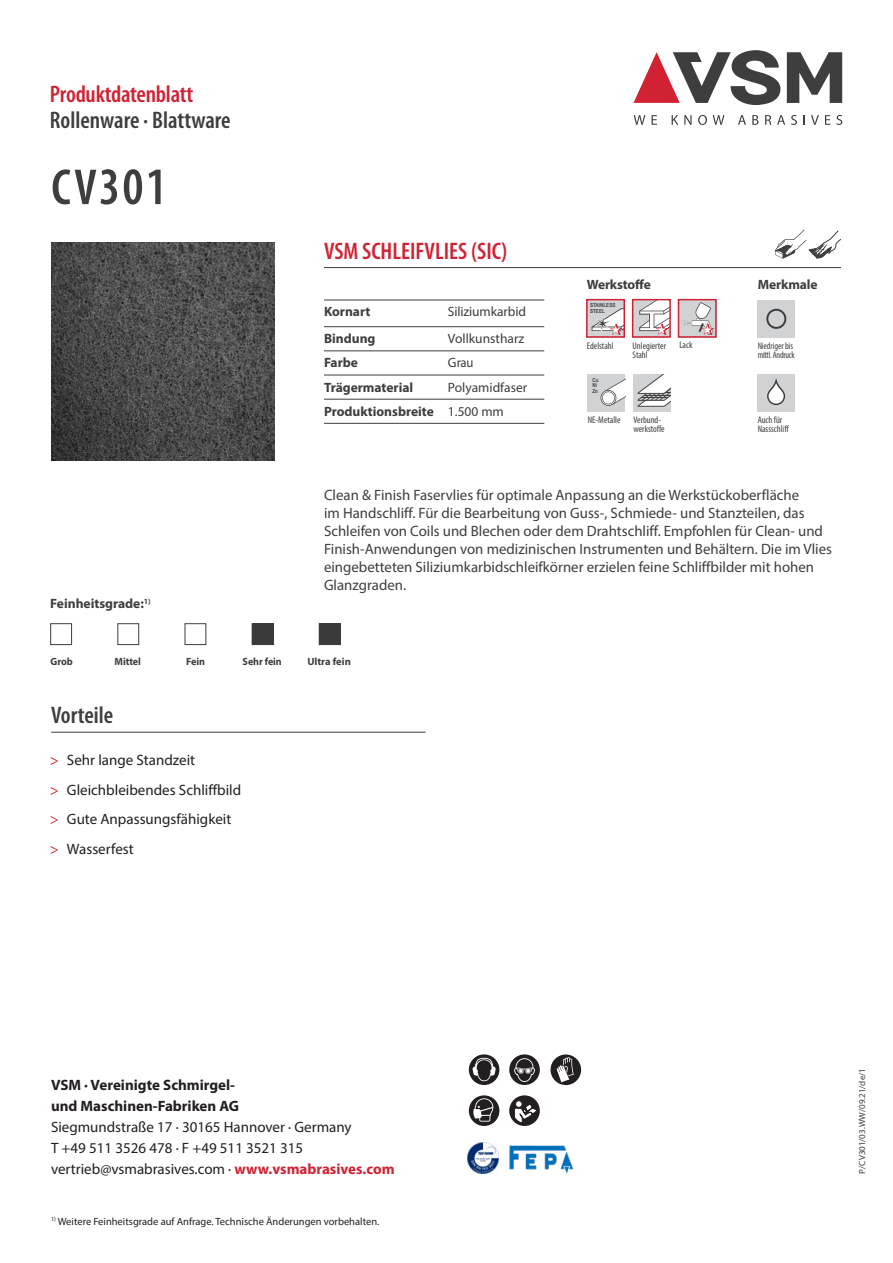
<style>
.page{position:relative;width:893px;height:1263px;background:#fff}
.page>*{position:absolute;margin:0;border:0;box-sizing:border-box;transform-origin:0 0}
.t1{font:600 condensed 53.1px "Myriad Pro";color:#3e3e3f;scale:.96 1}
.t2{font:600 condensed 24px "Myriad Pro";letter-spacing:-.01em;color:#d12233}
.t3{font:600 condensed 24px "Myriad Pro";color:#3e3e3f}
.t4{font:15px/18px "Myriad Pro";color:#3e3e3f}
.t5{font:15px/29.5px "Myriad Pro";color:#231f20}
.t6{font:700 15px/21px "Myriad Pro";color:#231f20}
.t7{font:700 13.5px "Myriad Pro";color:#3e3e3f}
.t8{font:13.5px/24.2px "Myriad Pro";color:#3e3e3f}
.t9{font:10.5px "Myriad Pro";color:#231f20}
.t10{font:700 10.5px "Myriad Pro";letter-spacing:-.01em;color:#3e3e3f;scale:.96 1}
.t11{font:700 10.5px "Myriad Pro";letter-spacing:-.01em;color:#3e3e3f}
.t12{font:condensed 9.6px/9.3px "Myriad Pro";color:#3e3e3f}
.t13{font:condensed 9.6px/9.3px "Myriad Pro";letter-spacing:-.02em;color:#3e3e3f}
.t14{font:9px "Myriad Pro";color:#3e3e3f}
.t15{font:700 5.55px/5.6px "Arial Narrow";color:#3e3e3f}
.s1{font-size:51px}
.s2{font-weight:700}
.s3{color:#d12233}
.s4{font-weight:700;color:#d12233}
</style>
<div class="page">
<img style="left:52px;top:243px;width:222px;height:217px">
<hr style="left:324px;top:267px;width:517px;height:1px;background:#3e3e3f">
<hr style="left:51px;top:732px;width:375px;height:1px;background:#3e3e3f">
<svg style="left:633px;top:50px;width:147px;height:55px"></svg>
<svg style="left:787px;top:52px;width:55px;height:51px"></svg>
<svg style="left:634px;top:115px;width:11px;height:10px"></svg>
<svg style="left:652px;top:115px;width:5px;height:10px"></svg>
<svg style="left:672px;top:115px;width:6px;height:10px"></svg>
<svg style="left:684px;top:115px;width:8px;height:10px"></svg>
<svg style="left:698px;top:115px;width:9px;height:10px"></svg>
<svg style="left:713px;top:115px;width:11px;height:10px"></svg>
<svg style="left:738px;top:115px;width:8px;height:10px"></svg>
<svg style="left:752px;top:115px;width:6px;height:10px"></svg>
<svg style="left:765px;top:115px;width:6px;height:10px"></svg>
<svg style="left:777px;top:115px;width:8px;height:10px"></svg>
<svg style="left:791px;top:115px;width:6px;height:10px"></svg>
<svg style="left:811px;top:115px;width:8px;height:10px"></svg>
<svg style="left:825px;top:115px;width:5px;height:10px"></svg>
<svg style="left:836px;top:115px;width:6px;height:10px"></svg>
<div style="left:117px;top:623px;width:22px;height:22px;border:1px solid #3e3e3f"></div>
<div style="left:185px;top:623px;width:21px;height:22px;border:1px solid #3e3e3f"></div>
<img style="left:321px;top:625px;width:17px;height:18px">
<div style="left:319px;top:623px;width:21px;height:22px;border:1px solid #3e3e3f"></div>
<img style="left:254px;top:625px;width:17px;height:18px">
<div style="left:252px;top:623px;width:21px;height:22px;border:1px solid #3e3e3f"></div>
<div style="left:50px;top:623px;width:22px;height:22px;border:1px solid #3e3e3f"></div>
<img style="left:468px;top:1142px;width:31px;height:32px">
<svg style="left:469px;top:1054px;width:30px;height:31px"></svg>
<svg style="left:472px;top:1058px;width:24px;height:23px"></svg>
<div style="left:509px;top:1054px;width:31px;height:31px;background:#231f20;border-radius:50%"></div>
<svg style="left:514px;top:1058px;width:21px;height:24px"></svg>
<div style="left:550px;top:1054px;width:31px;height:31px;background:#231f20;border-radius:50%"></div>
<svg style="left:557px;top:1057px;width:17px;height:25px"></svg>
<div style="left:469px;top:1095px;width:30px;height:31px;background:#231f20;border-radius:50%"></div>
<svg style="left:473px;top:1098px;width:20px;height:23px"></svg>
<svg style="left:509px;top:1095px;width:31px;height:31px"></svg>
<svg style="left:514px;top:1100px;width:24px;height:23px"></svg>
<img style="left:509px;top:1145px;width:65px;height:28px">
<svg style="left:775px;top:230px;width:66px;height:29px"></svg>
<div style="left:588px;top:374px;width:37px;height:38px;background:#d1d2d4"></div>
<svg style="left:601px;top:379px;width:24px;height:27px"></svg>
<div style="left:758px;top:374px;width:37px;height:38px;background:#d1d2d4"></div>
<svg style="left:767px;top:378px;width:18px;height:27px"></svg>
<div style="left:758px;top:300px;width:37px;height:38px;background:#d1d2d4"></div>
<svg style="left:766px;top:309px;width:20px;height:20px"></svg>
<div style="left:587px;top:300px;width:37px;height:38px;background:#d1d2d4"></div>
<div style="left:633px;top:300px;width:37px;height:38px;background:#d1d2d4"></div>
<div style="left:679px;top:300px;width:38px;height:37px;background:#d1d2d4"></div>
<hr style="left:324px;top:326px;width:124px;height:1px;background:#3e3e3f">
<hr style="left:448px;top:326px;width:96px;height:1px;background:#3e3e3f">
<hr style="left:324px;top:351px;width:124px;height:1px;background:#3e3e3f">
<hr style="left:448px;top:351px;width:96px;height:1px;background:#3e3e3f">
<hr style="left:324px;top:375px;width:124px;height:1px;background:#3e3e3f">
<hr style="left:448px;top:375px;width:96px;height:1px;background:#3e3e3f">
<hr style="left:324px;top:399px;width:124px;height:1px;background:#3e3e3f">
<hr style="left:448px;top:399px;width:96px;height:1px;background:#3e3e3f">
<hr style="left:324px;top:300px;width:124px;height:1px;background:#3e3e3f">
<hr style="left:448px;top:300px;width:96px;height:1px;background:#3e3e3f">
<hr style="left:324px;top:423px;width:124px;height:1px;background:#3e3e3f">
<hr style="left:448px;top:423px;width:96px;height:1px;background:#3e3e3f">
<div style="left:633px;top:374px;width:38px;height:38px;background:#d1d2d4"></div>
<svg style="left:637px;top:374px;width:34px;height:33px"></svg>
<div style="left:586px;top:299px;width:39px;height:39px;border:2px solid #d12233"></div>
<div style="left:632px;top:299px;width:39px;height:39px;border:2px solid #d12233"></div>
<div style="left:678px;top:299px;width:39px;height:39px;border:2px solid #d12233"></div>
<svg style="left:592px;top:308px;width:32px;height:27px"></svg>
<svg style="left:639px;top:300px;width:31px;height:35px"></svg>
<svg style="left:683px;top:302px;width:31px;height:33px"></svg>
<h2 class="t2" style="left:50px;top:79px;width:145px">Produktdatenblatt</h2>
<h2 class="t3" style="left:50px;top:105px;width:182px">Rollenware · Blattware</h2>
<h1 class="t1" style="left:51px;top:154px;width:122px"><span class="s1">CV</span>301</h1>
<p class="t7" style="left:50px;top:595px;width:102px">Feinheitsgrade:<sup>1)</sup></p>
<h2 class="t2" style="left:324px;top:236px;width:185px">VSM SCHLEIFVLIES (SIC)</h2>
<p class="t7" style="left:324px;top:303px;width:48px">Kornart</p>
<p class="t8" style="left:448px;top:300px;width:80px">Siliziumkarbid</p>
<p class="t7" style="left:324px;top:330px;width:53px">Bindung</p>
<p class="t8" style="left:448px;top:326px;width:78px">Vollkunstharz</p>
<p class="t7" style="left:324px;top:354px;width:36px">Farbe</p>
<p class="t8" style="left:448px;top:351px;width:27px">Grau</p>
<p class="t7" style="left:324px;top:378px;width:91px">Trägermaterial</p>
<p class="t8" style="left:324px;top:375px;width:205px;text-indent:124px">Polyamidfaser<br><span class="s2">Produktionsbreite</span> 1.500 mm</p>
<p class="t7" style="left:587px;top:275px;width:66px">Werkstoffe</p>
<p class="t7" style="left:758px;top:275px;width:61px">Merkmale</p>
<p class="t15" style="left:590px;top:302px;width:27px">STAINLESS<br>STEEL</p>
<p class="t12" style="left:587px;top:341px;width:28px">Edelstahl</p>
<p class="t15" style="left:592px;top:376px;width:8px">Cu<br>Ni<br>Zn</p>
<p class="t12" style="left:588px;top:415px;width:34px">NE-Metalle</p>
<p class="t12" style="left:633px;top:341px;width:35px">Unlegierter<br>Stahl</p>
<p class="t12" style="left:679px;top:340px;width:15px">Lack</p>
<p class="t12" style="left:633px;top:415px;width:33px">Verbund&shy;werkstoffe</p>
<p class="t13" style="left:758px;top:341px;width:38px">Niedriger bis mittl. Andruck</p>
<p class="t12" style="left:758px;top:415px;width:33px">Auch für<br>Nassschliff</p>
<p class="t4" style="left:324px;top:486px;width:509px">Clean &amp; Finish Faservlies für optimale Anpassung an die Werkstückoberfläche<br>im Handschliff. Für die Bearbeitung von Guss-, Schmiede- und Stanzteilen, das Schleifen von Coils und Blechen oder dem Drahtschliff. Empfohlen für Clean- und Finish-Anwendungen von medizinischen Instrumenten und Behältern. Die im Vlies eingebetteten Siliziumkarbidschleifkörner erzielen feine Schliffbilder mit hohen Glanzgraden.</p>
<p class="t10" style="left:51px;top:655px;width:25px">Grob</p>
<p class="t10" style="left:115px;top:655px;width:29px">Mittel</p>
<p class="t10" style="left:186px;top:655px;width:21px">Fein</p>
<p class="t10" style="left:243px;top:655px;width:42px">Sehr fein</p>
<p class="t11" style="left:307px;top:655px;width:45px">Ultra fein</p>
<h2 class="t3" style="left:51px;top:700px;width:64px">Vorteile</h2>
<p class="t5" style="left:50px;top:745px;width:193px"><span class="s3">&gt;</span> Sehr lange Standzeit<br><span class="s3">&gt;</span> Gleichbleibendes Schliffbild <span class="s3">&gt;</span> Gute Anpassungsfähigkeit <span class="s3">&gt;</span> Wasserfest</p>
<p class="t6" style="left:51px;top:1074px;width:190px">VSM · Vereinigte Schmirgel&shy;und Maschinen-Fabriken AG</p>
<p class="t5" style="left:51px;top:1116px;width:345px;line-height:21px">Siegmundstraße 17 · 30165 Hannover · Germany<br>T +49 511 3526 478 · F +49 511 3521 315 vertrieb@vsmabrasives.com · <span class="s4">www.vsmabrasives.com</span></p>
<p class="t9" style="left:51px;top:1215px;width:330px"><sup>1)</sup> Weitere Feinheitsgrade auf Anfrage. Technische Änderungen vorbehalten.</p>
<p class="t14" style="left:857px;top:1174px;width:107px;rotate:-90deg">P/CV301/03.WW/09.21/de/1</p>
</div>
